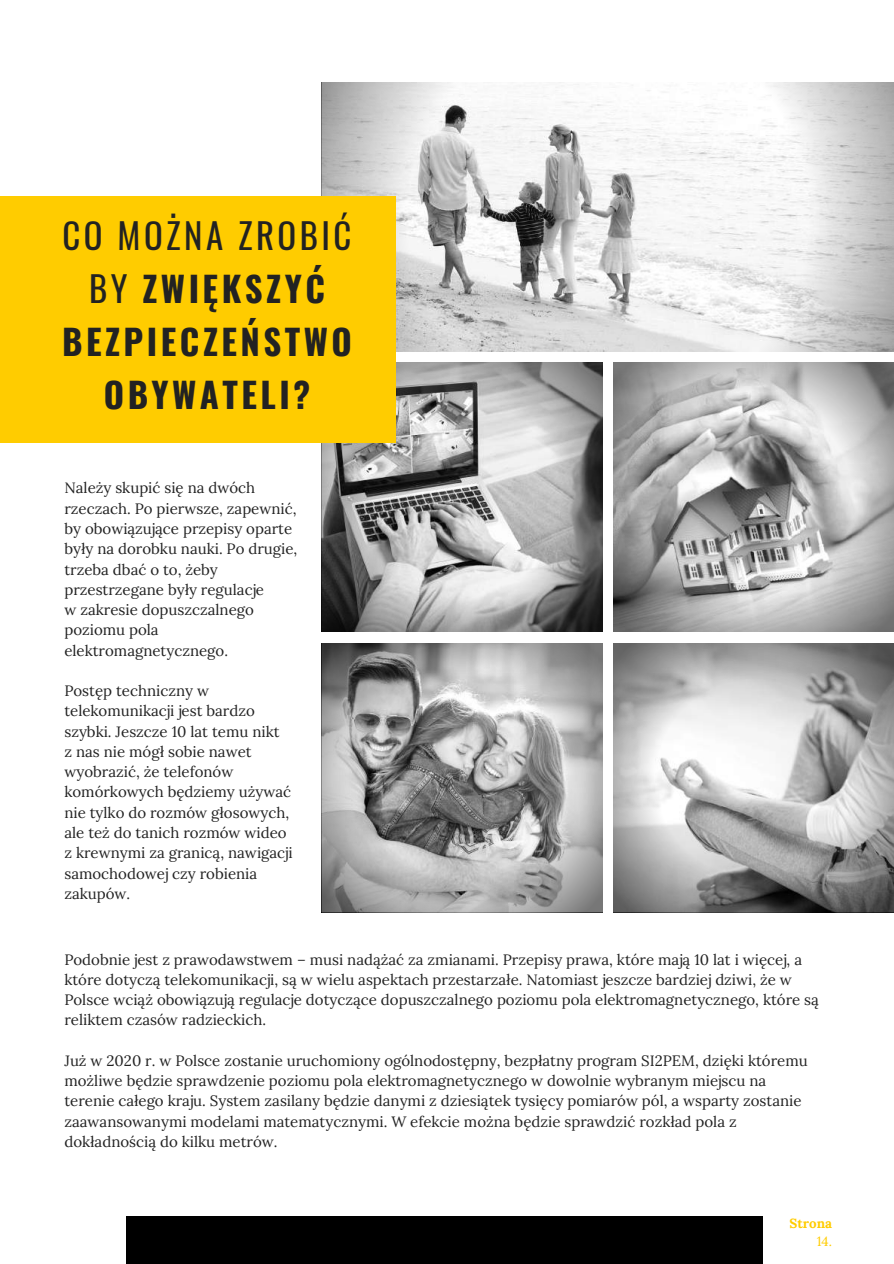
<style>
.page{position:relative;width:894px;height:1264px;background:#fff}
.page>*{position:absolute;margin:0;border:0;box-sizing:border-box;transform-origin:0 0}
.t1{font:700 34.8px/52.9px "Oswald";letter-spacing:.1em;color:#222;text-align:center}
.t2{font:15px/20.2px "Lora";color:#222}
.t3{font:700 13.2px "Lora";color:#fc0}
.t4{font:13.2px "Lora";color:#fc0}
.s1{font-weight:400}
</style>
<div class="page">
<div style="left:126px;top:1215px;width:636px;height:48px;background:#000"></div>
<svg style="left:321px;top:82px;width:572px;height:269px"></svg>
<svg style="left:321px;top:362px;width:281px;height:270px;background:#999"></svg>
<svg style="left:613px;top:362px;width:280px;height:270px;background:#aaa"></svg>
<svg style="left:321px;top:643px;width:281px;height:269px;background:#9f9f9f"></svg>
<svg style="left:613px;top:643px;width:280px;height:269px;background:#adadad"></svg>
<div style="left:0;top:196px;width:396px;height:247px;background:#fc0"></div>
<h1 class="t1" style="left:62px;top:207px;width:291px"><span class="s1">CO MOŻNA ZROBIĆ<br>BY</span> ZWIĘKSZYĆ<br>BEZPIECZEŃSTWO<br>OBYWATELI?</h1>
<p class="t2" style="left:64px;top:478px;width:234px">Należy skupić się na dwóch rzeczach. Po pierwsze, zapewnić, by obowiązujące przepisy oparte były na dorobku nauki. Po drugie, trzeba dbać o to, żeby przestrzegane były regulacje<br>w zakresie dopuszczalnego poziomu pola elektromagnetycznego.</p>
<p class="t2" style="left:64px;top:680px;width:230px">Postęp techniczny w telekomunikacji jest bardzo szybki. Jeszcze 10 lat temu nikt<br>z nas nie mógł sobie nawet wyobrazić, że telefonów komórkowych będziemy używać nie tylko do rozmów głosowych, ale też do tanich rozmów wideo z krewnymi za granicą, nawigacji samochodowej czy robienia zakupów.</p>
<p class="t2" style="left:64px;top:948px;width:755px">Podobnie jest z prawodawstwem – musi nadążać za zmianami. Przepisy prawa, które mają 10 lat i więcej, a które dotyczą telekomunikacji, są w wielu aspektach przestarzałe. Natomiast jeszcze bardziej dziwi, że w Polsce wciąż obowiązują regulacje dotyczące dopuszczalnego poziomu pola elektromagnetycznego, które są reliktem czasów radzieckich.</p>
<p class="t2" style="left:64px;top:1050px;width:744px">Już w 2020 r. w Polsce zostanie uruchomiony ogólnodostępny, bezpłatny program SI2PEM, dzięki któremu możliwe będzie sprawdzenie poziomu pola elektromagnetycznego w dowolnie wybranym miejscu na terenie całego kraju. System zasilany będzie danymi z dziesiątek tysięcy pomiarów pól, a wsparty zostanie zaawansowanymi modelami matematycznymi. W efekcie można będzie sprawdzić rozkład pola z dokładnością do kilku metrów.</p>
<p class="t3" style="left:789px;top:1214px;width:44px">Strona</p>
<p class="t4" style="left:816px;top:1232px;width:17px">14.</p>
</div>
